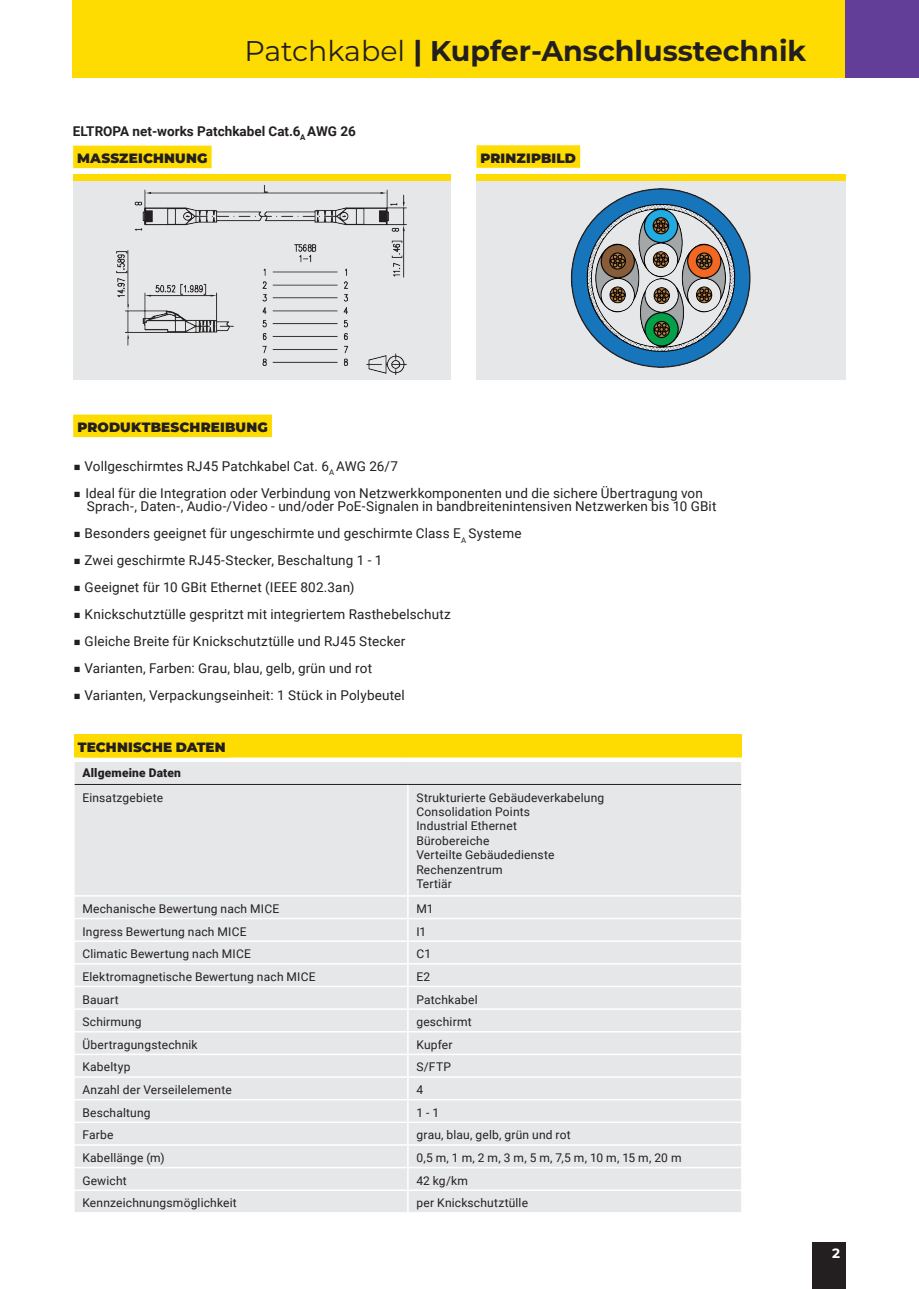
<style>
.page{position:relative;width:919px;height:1289px;background:#fff}
.page>*{position:absolute;margin:0;border:0;box-sizing:border-box;transform-origin:0 0}
.t1{font:700 28.5px "Montserrat";color:#231f20}
.t2{font:13.5px/13.5px "Roboto";letter-spacing:.015em;color:#231f20}
.t3{font:900 13.5px "Montserrat";letter-spacing:.01em;color:#231f20}
.t4{font:700 13.5px "Roboto";color:#231f20}
.t5{font:700 13.5px "Montserrat";color:#fff}
.t6{font:12px/14.4px "Roboto";letter-spacing:.015em;color:#231f20}
.t7{font:900 12px "Roboto";letter-spacing:.015em;color:#231f20}
.s1{font-weight:400}
.s2{font-family:"Montserrat";font-weight:900}
</style>
<div class="page">
<div style="left:73px;top:0;width:772px;height:78px;background:#ffdc01"></div>
<div style="left:845px;top:0;width:73px;height:78px;background:#623e99"></div>
<div style="left:73px;top:179px;width:377px;height:201px;background:#e6e7e9"></div>
<div style="left:73px;top:174px;width:377px;height:6px;background:#ffdc01"></div>
<img style="left:116px;top:185px;width:291px;height:189px">
<div style="left:73px;top:146px;width:138px;height:22px;background:#ffdc01"></div>
<div style="left:476px;top:179px;width:369px;height:201px;background:#e6e7e9"></div>
<div style="left:476px;top:174px;width:369px;height:6px;background:#ffdc01"></div>
<img style="left:570px;top:188px;width:181px;height:180px">
<div style="left:476px;top:145px;width:104px;height:23px;background:#ffdc01"></div>
<div style="left:73px;top:414px;width:199px;height:23px;background:#ffdc01"></div>
<div style="left:74px;top:734px;width:667px;height:25px;background:#ffdc01"></div>
<div style="left:75px;top:762px;width:666px;height:450px;background:#e6e7e9"></div>
<hr style="left:407px;top:784px;width:1px;height:111px;background:#fff">
<svg style="left:407px;top:896px;width:1px;height:316px"></svg>
<hr style="left:73px;top:895px;width:335px;height:1px;background:#fff">
<hr style="left:408px;top:895px;width:334px;height:1px;background:#fff">
<hr style="left:73px;top:917px;width:335px;height:2px;background:#fff">
<hr style="left:408px;top:917px;width:334px;height:2px;background:#fff">
<hr style="left:73px;top:940px;width:335px;height:1px;background:#fff">
<hr style="left:408px;top:940px;width:334px;height:1px;background:#fff">
<hr style="left:73px;top:963px;width:335px;height:1px;background:#fff">
<hr style="left:408px;top:963px;width:334px;height:1px;background:#fff">
<hr style="left:73px;top:985px;width:335px;height:2px;background:#fff">
<hr style="left:408px;top:985px;width:334px;height:2px;background:#fff">
<hr style="left:73px;top:1008px;width:335px;height:1px;background:#fff">
<hr style="left:408px;top:1008px;width:334px;height:1px;background:#fff">
<hr style="left:73px;top:1030px;width:335px;height:2px;background:#fff">
<hr style="left:408px;top:1030px;width:334px;height:2px;background:#fff">
<hr style="left:73px;top:1053px;width:335px;height:2px;background:#fff">
<hr style="left:408px;top:1053px;width:334px;height:2px;background:#fff">
<hr style="left:73px;top:1076px;width:335px;height:1px;background:#fff">
<hr style="left:408px;top:1076px;width:334px;height:1px;background:#fff">
<hr style="left:73px;top:1098px;width:335px;height:2px;background:#fff">
<hr style="left:408px;top:1098px;width:334px;height:2px;background:#fff">
<hr style="left:73px;top:1121px;width:335px;height:2px;background:#fff">
<hr style="left:408px;top:1121px;width:334px;height:2px;background:#fff">
<hr style="left:73px;top:1144px;width:335px;height:1px;background:#fff">
<hr style="left:408px;top:1144px;width:334px;height:1px;background:#fff">
<hr style="left:73px;top:1166px;width:335px;height:2px;background:#fff">
<hr style="left:408px;top:1166px;width:334px;height:2px;background:#fff">
<hr style="left:73px;top:1189px;width:335px;height:1px;background:#fff">
<hr style="left:408px;top:1189px;width:334px;height:1px;background:#fff">
<div style="left:73px;top:757px;width:335px;height:5px;background:#fff"></div>
<div style="left:408px;top:757px;width:334px;height:5px;background:#fff"></div>
<hr style="left:75px;top:784px;width:333px;height:1px;background:#231f20">
<hr style="left:408px;top:784px;width:333px;height:1px;background:#231f20">
<div style="left:812px;top:1242px;width:33px;height:46px;background:#231f20"></div>
<h1 class="t1" style="left:244px;top:31px;width:563px"><span class="s1">Patchkabel</span> | Kupfer-Anschlusstechnik</h1>
<p class="t4" style="left:73px;top:121px;width:284px">ELTROPA net-works Patchkabel Cat.6<sub>A</sub> AWG 26</p>
<p class="t3" style="left:77px;top:148px;width:132px">MASSZEICHNUNG</p>
<p class="t3" style="left:480px;top:148px;width:97px">PRINZIPBILD</p>
<p class="t3" style="left:77px;top:417px;width:192px">PRODUKTBESCHREIBUNG</p>
<p class="t2" style="left:73px;top:458px;width:326px"><span class="s2">■</span> Vollgeschirmtes RJ45 Patchkabel Cat. 6<sub>A</sub> AWG 26/7</p>
<p class="t2" style="left:87px;top:485px;width:631px;text-indent:-14px"><span class="s2">■</span> Ideal für die Integration oder Verbindung von Netzwerkkomponenten und die sichere Übertragung von<br>Sprach-, Daten-, Audio-/Video - und/oder PoE-Signalen in bandbreitenintensiven Netzwerken bis 10 GBit</p>
<p class="t2" style="left:73px;top:526px;width:450px"><span class="s2">■</span> Besonders geeignet für ungeschirmte und geschirmte Class E<sub>A</sub> Systeme</p>
<p class="t2" style="left:73px;top:553px;width:311px"><span class="s2">■</span> Zwei geschirmte RJ45-Stecker, Beschaltung 1 - 1</p>
<p class="t2" style="left:73px;top:580px;width:283px"><span class="s2">■</span> Geeignet für 10 GBit Ethernet (IEEE 802.3an)</p>
<p class="t2" style="left:73px;top:607px;width:379px"><span class="s2">■</span> Knickschutztülle gespritzt mit integriertem Rasthebelschutz</p>
<p class="t2" style="left:73px;top:634px;width:334px"><span class="s2">■</span> Gleiche Breite für Knickschutztülle und RJ45 Stecker</p>
<p class="t2" style="left:73px;top:661px;width:300px"><span class="s2">■</span> Varianten, Farben: Grau, blau, gelb, grün und rot</p>
<p class="t2" style="left:73px;top:688px;width:333px"><span class="s2">■</span> Varianten, Verpackungseinheit: 1 Stück in Polybeutel</p>
<p class="t3" style="left:78px;top:737px;width:149px">TECHNISCHE DATEN</p>
<p class="t7" style="left:82px;top:764px;width:100px">Allgemeine Daten</p>
<p class="t6" style="left:82px;top:789px;width:82px">Einsatzgebiete</p>
<p class="t6" style="left:416px;top:789px;width:189px">Strukturierte Gebäudeverkabelung<br>Consolidation Points<br>Industrial Ethernet<br>Bürobereiche<br>Verteilte Gebäudedienste<br>Rechenzentrum<br>Tertiär</p>
<p class="t6" style="left:82px;top:901px;width:198px">Mechanische Bewertung nach MICE</p>
<p class="t6" style="left:416px;top:901px;width:19px">M1</p>
<p class="t6" style="left:82px;top:923px;width:166px">Ingress Bewertung nach MICE</p>
<p class="t6" style="left:416px;top:923px;width:11px">I1</p>
<p class="t6" style="left:82px;top:946px;width:170px">Climatic Bewertung nach MICE</p>
<p class="t6" style="left:416px;top:946px;width:16px">C1</p>
<p class="t6" style="left:82px;top:968px;width:235px">Elektromagnetische Bewertung nach MICE</p>
<p class="t6" style="left:416px;top:968px;width:15px">E2</p>
<p class="t6" style="left:82px;top:991px;width:38px">Bauart</p>
<p class="t6" style="left:416px;top:991px;width:63px">Patchkabel</p>
<p class="t6" style="left:82px;top:1014px;width:61px">Schirmung</p>
<p class="t6" style="left:416px;top:1014px;width:57px">geschirmt</p>
<p class="t6" style="left:82px;top:1036px;width:117px">Übertragungstechnik</p>
<p class="t6" style="left:416px;top:1036px;width:38px">Kupfer</p>
<p class="t6" style="left:82px;top:1059px;width:50px">Kabeltyp</p>
<p class="t6" style="left:416px;top:1059px;width:36px">S/FTP</p>
<p class="t6" style="left:82px;top:1082px;width:151px">Anzahl der Verseilelemente</p>
<p class="t6" style="left:416px;top:1082px;width:8px">4</p>
<p class="t6" style="left:82px;top:1104px;width:70px">Beschaltung</p>
<p class="t6" style="left:416px;top:1104px;width:24px">1 - 1</p>
<p class="t6" style="left:82px;top:1127px;width:32px">Farbe</p>
<p class="t6" style="left:416px;top:1127px;width:156px">grau, blau, gelb, grün und rot</p>
<p class="t6" style="left:82px;top:1150px;width:84px">Kabellänge (m)</p>
<p class="t6" style="left:416px;top:1150px;width:266px">0,5 m, 1 m, 2 m, 3 m, 5 m, 7,5 m, 10 m, 15 m, 20 m</p>
<p class="t6" style="left:82px;top:1172px;width:46px">Gewicht</p>
<p class="t6" style="left:416px;top:1172px;width:53px">42 kg/km</p>
<p class="t6" style="left:82px;top:1195px;width:156px">Kennzeichnungsmöglichkeit</p>
<p class="t6" style="left:416px;top:1195px;width:113px">per Knickschutztülle</p>
<p class="t5" style="left:832px;top:1242px;width:9px">2</p>
</div>
